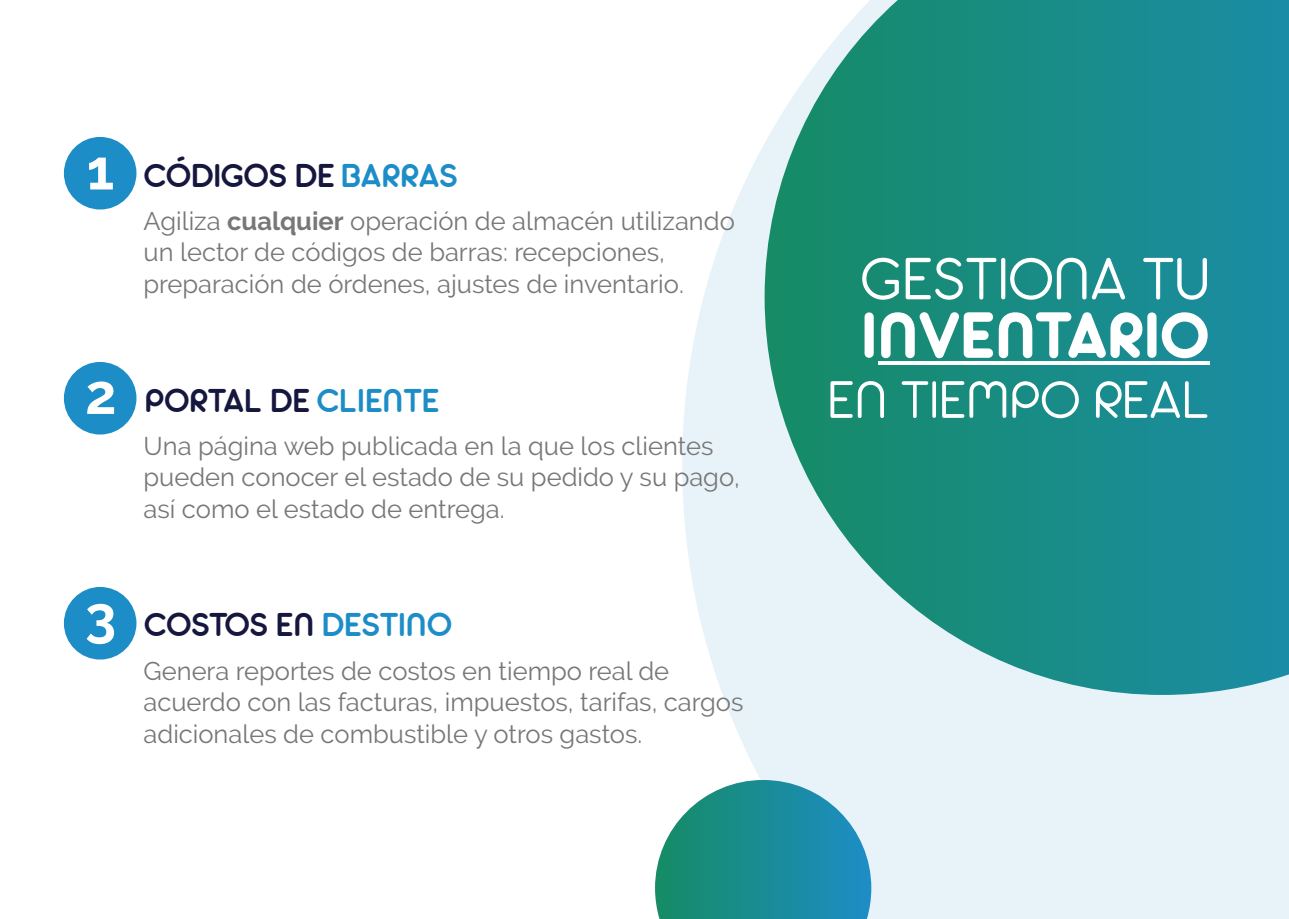
<style>
.page{position:relative;width:1289px;height:919px;background:#fff}
.page>*{position:absolute;margin:0;border:0;box-sizing:border-box;transform-origin:0 0}
.t1{font:700 70.5px "Arista Pro Alternate";color:#fff}
.t2{font:300 64.5px "Arista Pro Alternate";color:#fff}
.t3{font:300 57px "Arista Pro Alternate";color:#fff}
.t4{font:600 36px "Arista Pro Alternate";color:#16173f}
.t5{font:25.5px/31.5px "Raleway";color:#777}
.s1{font-family:"Raleway";font-weight:700;font-size:55.8px;color:#fff}
.s2{color:#1d8dc7}
.s3{font-weight:700}
</style>
<div class="page">
<svg style="left:682px;top:145px;width:606px;height:773px;background:#eaf4f9"></svg>
<svg style="left:764px;top:0;width:524px;height:695px;background:#349996"></svg>
<svg style="left:655px;top:779px;width:216px;height:139px;background:#3f9fa7"></svg>
<div style="left:64px;top:137px;width:72px;height:72px;background:#1d8dc7;border-radius:50%"></div>
<div style="left:64px;top:362px;width:72px;height:72px;background:#1d8dc7;border-radius:50%"></div>
<div style="left:64px;top:587px;width:72px;height:72px;background:#1d8dc7;border-radius:50%"></div>
<hr style="left:877px;top:361px;width:332px;height:4px;background:#fff">
<h3 class="t4" style="left:87px;top:154px;width:372px"><span class="s1">1</span> CÓDIGOS DE <span class="s2">BARRAS</span></h3>
<p class="t5" style="left:143px;top:205px;width:592px">Agiliza <span class="s3">cualquier</span> operación de almacén utilizando un lector de códigos de barras: recepciones, preparación de órdenes, ajustes de inventario.</p>
<h3 class="t4" style="left:85px;top:379px;width:356px"><span class="s1">2</span> PORTAL DE <span class="s2">CLIENTE</span></h3>
<p class="t5" style="left:143px;top:430px;width:598px">Una página web publicada en la que los clientes pueden conocer el estado de su pedido y su pago, así como el estado de entrega.</p>
<h3 class="t4" style="left:85px;top:603px;width:368px"><span class="s1">3</span> COSTOS EN <span class="s2">DESTINO</span></h3>
<p class="t5" style="left:143px;top:655px;width:601px">Genera reportes de costos en tiempo real de acuerdo con las facturas, impuestos, tarifas, cargos adicionales de combustible y otros gastos.</p>
<h2 class="t2" style="left:861px;top:243px;width:350px">GESTIONA TU</h2>
<h1 class="t1" style="left:861px;top:292px;width:349px">INVENTARIO</h1>
<h3 class="t3" style="left:827px;top:368px;width:383px">EN TIEMPO REAL</h3>
</div>
